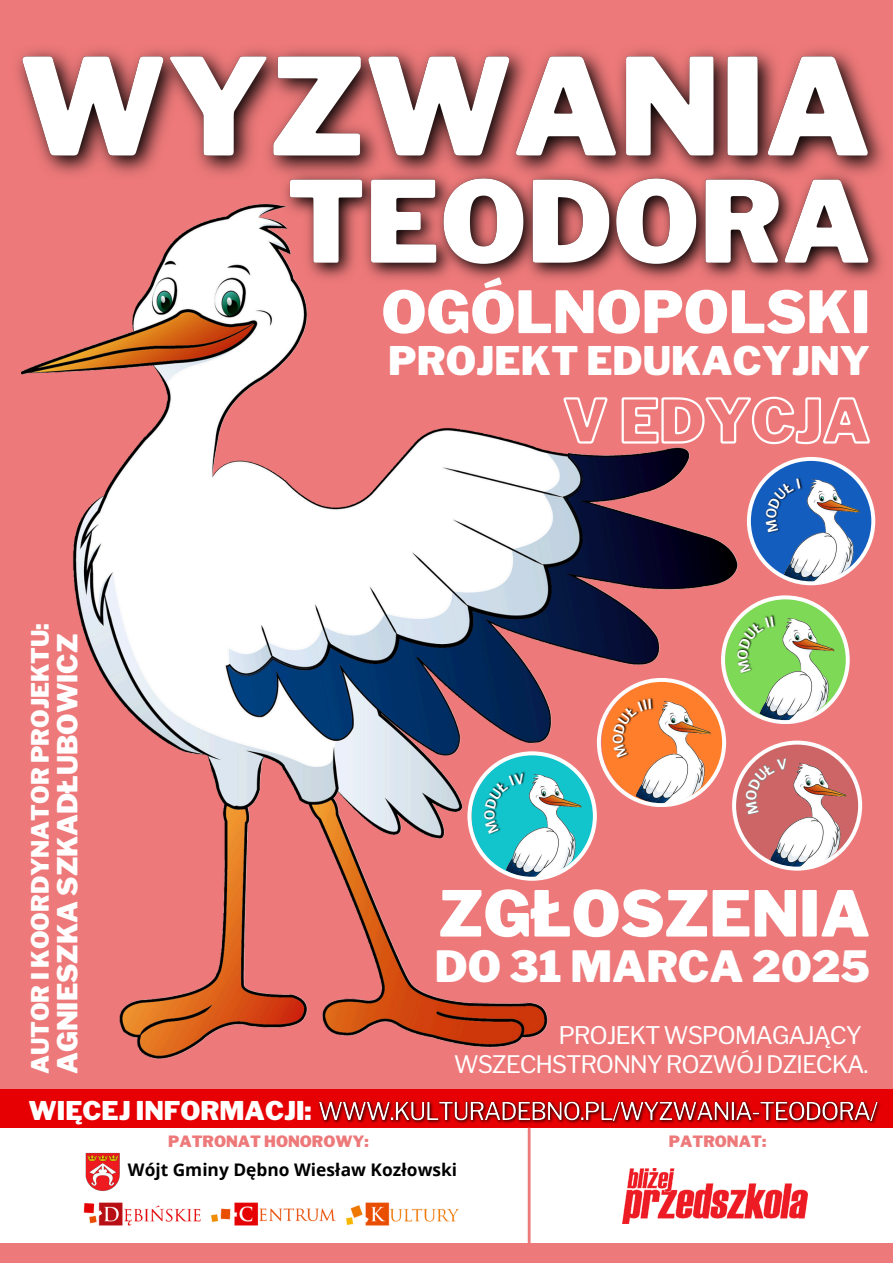
<style>
.page{position:relative;width:893px;height:1263px;background:#ed797a}
.page>*{position:absolute;margin:0;border:0;box-sizing:border-box;transform-origin:0 0}
.t1{font:900 62.78px "Libre Franklin";color:#fff}
.t2{font:900 57.75px "Libre Franklin";color:#fff}
.t3{font:900 42.75px "Libre Franklin";color:#fff}
.t4{font:900 39.08px "Libre Franklin";color:#fff}
.t5{font:900 27.45px "Libre Franklin";color:#fff}
.t6{font:900 25.65px "Libre Franklin";color:#fff}
.t7{font:24.15px "Libre Franklin";letter-spacing:-.05em;color:#fff}
.t8{font:23.92px "Libre Franklin";letter-spacing:-.05em;color:#fff}
.t9{font:900 23.77px "Libre Franklin";color:#fff}
.t10{font:700 17.33px "Open Sans";color:#000}
.t11{font:900 15.45px "Libre Franklin";color:#ed797a}
</style>
<div class="page">
<img style="left:21px;top:205px;width:717px;height:853px">
<img style="left:17px;top:49px;width:868px;height:126px">
<img style="left:274px;top:156px;width:611px;height:134px">
<svg style="left:562px;top:395px;width:308px;height:50px"></svg>
<div style="left:0;top:1089px;width:893px;height:39px;background:#e60003"></div>
<img style="left:318px;top:1100px;width:563px;height:24px">
<div style="left:0;top:1128px;width:893px;height:115px;background:#fff"></div>
<hr style="left:528px;top:1129px;width:2px;height:134px;background:#ed797a">
<img style="left:623px;top:1168px;width:185px;height:55px">
<img style="left:83px;top:1202px;width:376px;height:24px">
<img style="left:83px;top:1152px;width:43px;height:57px">
<svg style="left:747px;top:457px;width:128px;height:128px"></svg>
<svg style="left:467px;top:596px;width:395px;height:284px"></svg>
<p class="t9" style="left:26px;top:1074px;width:452px;rotate:-90deg">AUTOR I KOORDYNATOR PROJEKTU:</p>
<p class="t5" style="left:51px;top:1074px;width:442px;rotate:-90deg">AGNIESZKA SZKADŁUBOWICZ</p>
<p class="t2" style="left:381px;top:277px;width:490px">OGÓLNOPOLSKI</p>
<p class="t4" style="left:388px;top:338px;width:483px">PROJEKT EDUKACYJNY</p>
<p class="t1" style="left:438px;top:876px;width:433px">ZGŁOSZENIA</p>
<p class="t3" style="left:435px;top:941px;width:437px">DO 31 MARCA 2025</p>
<p class="t7" style="left:558px;top:1021px;width:305px">PROJEKT WSPOMAGAJĄCY</p>
<p class="t8" style="left:454px;top:1049px;width:416px">WSZECHSTRONNY ROZWÓJ DZIECKA.</p>
<h4 class="t6" style="left:28px;top:1095px;width:285px">WIĘCEJ INFORMACJI:</h4>
<h3 class="t11" style="left:168px;top:1132px;width:202px">PATRONAT HONOROWY:</h3>
<p class="t11" style="left:669px;top:1132px;width:99px">PATRONAT:</p>
<p class="t10" style="left:128px;top:1157px;width:331px">Wójt Gminy Dębno Wiesław Kozłowski</p>
</div>
